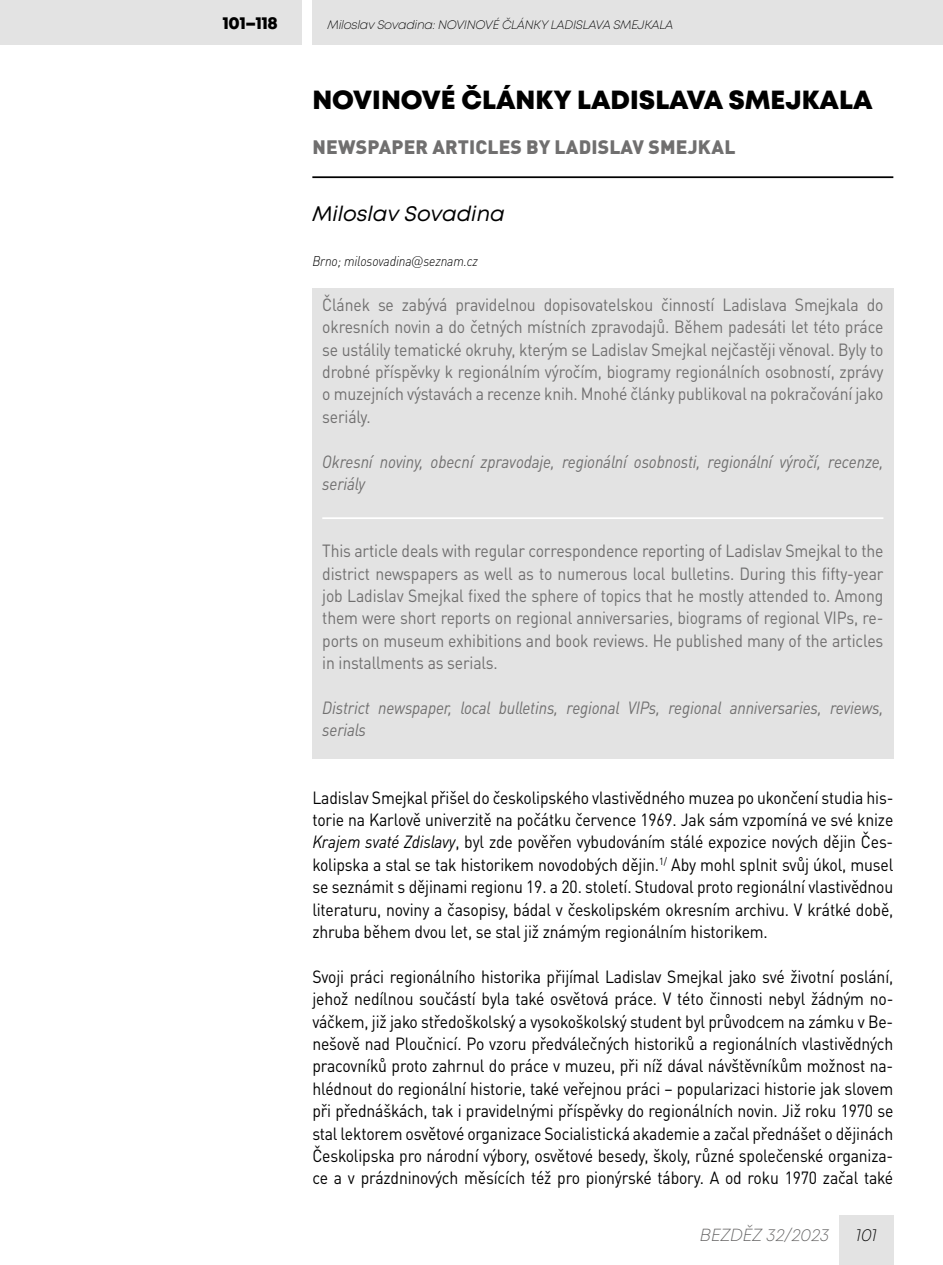
<style>
.page{position:relative;width:943px;height:1265px;background:#fff}
.page>*{position:absolute;margin:0;border:0;box-sizing:border-box;transform-origin:0 0}
.t1{font:800 26.25px "Mont";color:#000}
.t2{font:italic 21px "Mont";color:#000}
.t3{font:900 19.25px "DIN Pro";letter-spacing:.01em;color:#706f6f}
.t4{font:17.5px/22.4px "DIN Pro";letter-spacing:-.01em;color:#000;text-align:justify;scale:.9 1}
.t5{font:17.5px/22.4px "DIN Pro";letter-spacing:-.01em;color:#706f6f;text-align:justify;scale:.9 1}
.t6{font:italic 17.5px/22.4px "DIN Pro";letter-spacing:-.01em;color:#706f6f;scale:.9 1}
.t7{font:italic 300 17.5px "Mont";color:#646363}
.t8{font:800 17.5px "Mont";letter-spacing:-.02em;color:#000}
.t9{font:italic 300 17.5px "Mont";color:#000}
.t10{font:italic 300 14px "DIN Pro";letter-spacing:-.01em;color:#000;scale:.9 1}
.t11{font:italic 300 12.25px "Mont";letter-spacing:-.02em;color:#000}
.s1{font-family:"Swiss 721 BT";font-style:normal}
.s2{font-style:italic}
</style>
<div class="page">
<div style="left:0;top:0;width:301px;height:45px;background:#e3e3e3"></div>
<div style="left:312px;top:0;width:631px;height:45px;background:#e3e3e3"></div>
<div style="left:839px;top:1216px;width:54px;height:49px;background:#e3e3e3"></div>
<div style="left:312px;top:288px;width:581px;height:471px;background:#e3e3e3"></div>
<hr style="left:322px;top:517px;width:561px;height:2px;background:#fff">
<hr style="left:312px;top:176px;width:581px;height:2px;background:#000">
<p class="t8" style="left:222px;top:12px;width:57px">101–118</p>
<p class="t11" style="left:327px;top:17px;width:347px">Miloslav Sovadina: NOVINOVÉ ČLÁNKY LADISLAVA SMEJKALA</p>
<h1 class="t1" style="left:312px;top:83px;width:562px">NOVINOVÉ ČLÁNKY LADISLAVA SMEJKALA</h1>
<p class="t3" style="left:312px;top:130px;width:424px">NEWSPAPER ARTICLES BY LADISLAV SMEJKAL</p>
<p class="t2" style="left:312px;top:200px;width:194px">Miloslav Sovadina</p>
<p class="t10" style="left:312px;top:250px;width:186px">Brno; milosovadina<span class="s1">@</span>seznam.cz</p>
<p class="t5" style="left:322px;top:291px;width:625px">Článek se zabývá pravidelnou dopisovatelskou činností Ladislava Smejkala do okresních novin a do četných místních zpravodajů. Během padesáti let této práce se ustálily tematické okruhy, kterým se Ladislav Smejkal nejčastěji věnoval. Byly to drobné příspěvky k regionálním výročím, biogramy regionálních osobností, zprávy o muzejních výstavách a recenze knih. Mnohé články publikoval na pokračování jako seriály.</p>
<p class="t6" style="left:322px;top:448px;width:625px">Okresní noviny, obecní zpravodaje, regionální osobnosti, regionální výročí, recenze, seriály</p>
<p class="t5" style="left:322px;top:538px;width:625px">This article deals with regular correspondence reporting of Ladislav Smejkal to the district newspapers as well as to numerous local bulletins. During this fifty-year job Ladislav Smejkal fixed the sphere of topics that he mostly attended to. Among them were short reports on regional anniversaries, biograms of regional VIPs, re&shy;ports on museum exhibitions and book reviews. He published many of the articles in installments as serials.</p>
<p class="t6" style="left:322px;top:695px;width:625px">District newspaper, local bulletins, regional VIPs, regional anniversaries, reviews, serials</p>
<p class="t4" style="left:312px;top:784px;width:647px">Ladislav Smejkal přišel do českolipského vlastivědného muzea po ukončení studia his&shy;torie na Karlově univerzitě na počátku července 1969. Jak sám vzpomíná ve své knize <span class="s2">Krajem svaté Zdislavy</span>, byl zde pověřen vybudováním stálé expozice nových dějin Čes&shy;kolipska a stal se tak historikem novodobých dějin.<sup>1/</sup> Aby mohl splnit svůj úkol, musel se seznámit s dějinami regionu 19. a 20. století. Studoval proto regionální vlastivědnou literaturu, noviny a časopisy, bádal v českolipském okresním archivu. V krátké době, zhruba během dvou let, se stal již známým regionálním historikem.</p>
<p class="t4" style="left:312px;top:963px;width:647px">Svoji práci regionálního historika přijímal Ladislav Smejkal jako své životní poslání, jehož nedílnou součástí byla také osvětová práce. V této činnosti nebyl žádným no&shy;váčkem, již jako středoškolský a vysokoškolský student byl průvodcem na zámku v Be&shy;nešově nad Ploučnicí. Po vzoru předválečných historiků a regionálních vlastivědných pracovníků proto zahrnul do práce v muzeu, při níž dával návštěvníkům možnost na&shy;hlédnout do regionální historie, také veřejnou práci – popularizaci historie jak slovem při přednáškách, tak i pravidelnými příspěvky do regionálních novin. Již roku 1970 se stal lektorem osvětové organizace Socialistická akademie a začal přednášet o dějinách Českolipska pro národní výbory, osvětové besedy, školy, různé společenské organiza&shy;ce a v prázdninových měsících též pro pionýrské tábory. A od roku 1970 začal také</p>
<p class="t7" style="left:699px;top:1224px;width:131px">BEZDĚZ 32/2023</p>
<p class="t9" style="left:855px;top:1224px;width:23px">101</p>
</div>
